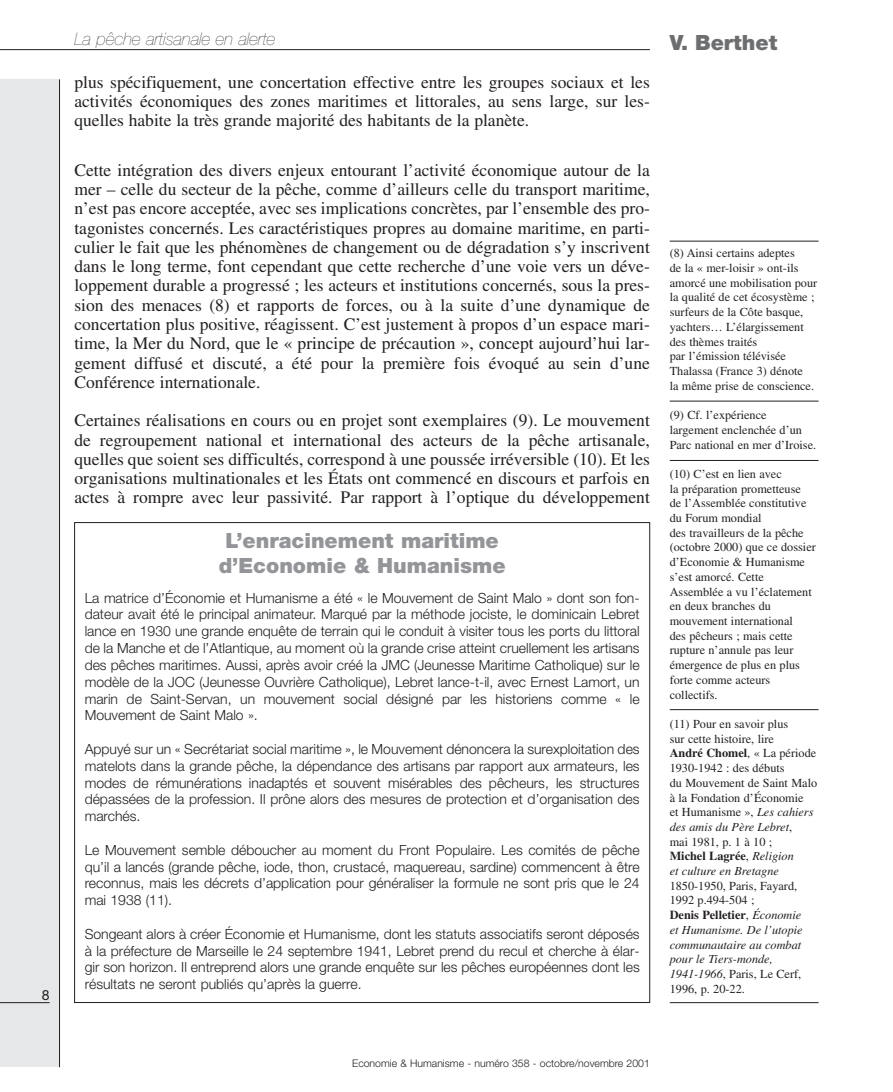
<style>
.page{position:relative;width:893px;height:1092px;background:#fff}
.page>*{position:absolute;margin:0;border:0;box-sizing:border-box;transform-origin:0 0}
.t1{font:900 21px/25.2px "Helvetica Neue";color:#939598;text-align:center}
.t2{font:900 21px "Helvetica Neue";color:#6d6e70}
.t3{font:17.5px/19.2px "Times";color:#231f20;text-align:justify}
.t4{font:italic 200 17.5px "Helvetica Neue";color:#231f20}
.t5{font:300 14px/16.8px "Helvetica Neue";color:#231f20;text-align:justify}
.t6{font:14px "Helvetica Neue";color:#231f20}
.t7{font:12.25px/14.7px "Times";color:#231f20}
.t8{font:italic 12.25px/14.7px "Times";color:#231f20}
.t9{font:300 10.5px "Helvetica Neue";color:#231f20}
.s1{font-weight:700}
.s2{font-style:italic}
.s3{font-style:normal}
.s4{font-weight:700;font-style:normal}
</style>
<div class="page">
<div style="left:0;top:79px;width:60px;height:988px;background:#e6e7e8"></div>
<hr style="left:59px;top:79px;width:1px;height:988px;background:#231f20">
<hr style="left:670px;top:1002px;width:149px;height:1px;background:#231f20">
<hr style="left:670px;top:709px;width:149px;height:1px;background:#231f20">
<hr style="left:670px;top:460px;width:149px;height:1px;background:#231f20">
<hr style="left:670px;top:401px;width:149px;height:1px;background:#231f20">
<hr style="left:670px;top:241px;width:149px;height:1px;background:#231f20">
<hr style="left:0;top:1002px;width:50px;height:1px;background:#231f20">
<hr style="left:0;top:49px;width:650px;height:1px;background:#231f20">
<p class="t6" style="left:42px;top:989px;width:9px">8</p>
<p class="t4" style="left:74px;top:32px;width:203px">La pêche artisanale en alerte</p>
<h1 class="t2" style="left:670px;top:35px;width:109px">V. Berthet</h1>
<p class="t3" style="left:74px;top:74px;width:577px">plus spécifiquement, une concertation effective entre les groupes sociaux et les activités économiques des zones maritimes et littorales, au sens large, sur les&shy;quelles habite la très grande majorité des habitants de la planète.</p>
<p class="t3" style="left:74px;top:162px;width:577px">Cette intégration des divers enjeux entourant l’activité économique autour de la mer – celle du secteur de la pêche, comme d’ailleurs celle du transport maritime, n’est pas encore acceptée, avec ses implications concrètes, par l’ensemble des pro&shy;tagonistes concernés. Les caractéristiques propres au domaine maritime, en parti&shy;culier le fait que les phénomènes de changement ou de dégradation s’y inscrivent dans le long terme, font cependant que cette recherche d’une voie vers un déve&shy;loppement durable a progressé ; les acteurs et institutions concernés, sous la pres&shy;sion des menaces (8) et rapports de forces, ou à la suite d’une dynamique de concertation plus positive, réagissent. C’est justement à propos d’un espace mari&shy;time, la Mer du Nord, que le « principe de précaution », concept aujourd’hui lar&shy;gement diffusé et discuté, a été pour la première fois évoqué au sein d’une Conférence internationale.</p>
<p class="t3" style="left:74px;top:412px;width:577px">Certaines réalisations en cours ou en projet sont exemplaires (9). Le mouvement de regroupement national et international des acteurs de la pêche artisanale, quelles que soient ses difficultés, correspond à une poussée irréversible (10). Et les organisations multinationales et les États ont commencé en discours et parfois en actes à rompre avec leur passivité. Par rapport à l’optique du développement</p>
<h1 class="t1" style="left:219px;top:529px;width:288px">L’enracinement maritime d’Economie &amp; Humanisme</h1>
<p class="t5" style="left:85px;top:590px;width:556px">La matrice d’Économie et Humanisme a été « le Mouvement de Saint Malo » dont son fon&shy;dateur avait été le principal animateur. Marqué par la méthode jociste, le dominicain Lebret lance en 1930 une grande enquête de terrain qui le conduit à visiter tous les ports du littoral de la Manche et de l’Atlantique, au moment où la grande crise atteint cruellement les artisans des pêches maritimes. Aussi, après avoir créé la JMC (Jeunesse Maritime Catholique) sur le modèle de la JOC (Jeunesse Ouvrière Catholique), Lebret lance-t-il, avec Ernest Lamort, un marin de Saint-Servan, un mouvement social désigné par les historiens comme « le Mouvement de Saint Malo ».</p>
<p class="t5" style="left:85px;top:741px;width:556px">Appuyé sur un « Secrétariat social maritime », le Mouvement dénoncera la surexploitation des matelots dans la grande pêche, la dépendance des artisans par rapport aux armateurs, les modes de rémunérations inadaptés et souvent misérables des pêcheurs, les structures dépassées de la profession. Il prône alors des mesures de protection et d’organisation des marchés.</p>
<p class="t5" style="left:85px;top:842px;width:556px">Le Mouvement semble déboucher au moment du Front Populaire. Les comités de pêche qu’il a lancés (grande pêche, iode, thon, crustacé, maquereau, sardine) commencent à être reconnus, mais les décrets d’application pour généraliser la formule ne sont pris que le 24 mai 1938 (11).</p>
<p class="t5" style="left:85px;top:926px;width:557px">Songeant alors à créer Économie et Humanisme, dont les statuts associatifs seront déposés à la préfecture de Marseille le 24 septembre 1941, Lebret prend du recul et cherche à élar&shy;gir son horizon. Il entreprend alors une grande enquête sur les pêches européennes dont les résultats ne seront publiés qu’après la guerre.</p>
<p class="t7" style="left:670px;top:247px;width:149px">(8) Ainsi certains adeptes<br>de la « mer-loisir » ont-ils amorcé une mobilisation pour la qualité de cet écosystème ; surfeurs de la Côte basque, yachters… L’élargissement des thèmes traités<br>par l’émission télévisée<br>Thalassa (France 3) dénote<br>la même prise de conscience.</p>
<p class="t7" style="left:670px;top:409px;width:148px">(9) Cf. l’expérience largement enclenchée d’un<br>Parc national en mer d’Iroise.</p>
<p class="t7" style="left:670px;top:467px;width:148px">(10) C’est en lien avec<br>la préparation prometteuse<br>de l’Assemblée constitutive du Forum mondial<br>des travailleurs de la pêche (octobre 2000) que ce dossier d’Economie &amp; Humanisme s’est amorcé. Cette<br>Assemblée a vu l’éclatement en deux branches du mouvement international<br>des pêcheurs ; mais cette rupture n’annule pas leur émergence de plus en plus forte comme acteurs collectifs.</p>
<p class="t7" style="left:670px;top:717px;width:149px">(11) Pour en savoir plus<br>sur cette histoire, lire<br><span class="s1">André Chomel</span>, « La période<br>1930-1942 : des débuts<br>du Mouvement de Saint Malo à la Fondation d’Économie<br>et Humanisme », <span class="s2">Les cahiers des amis du Père Lebret</span>,<br>mai 1981, p. 1 à 10 ;<br><span class="s1">Michel Lagrée</span>, <span class="s2">Religion<br>et culture en Bretagne</span></p>
<p class="t8" style="left:670px;top:879px;width:134px"><span class="s3">1850-1950, Paris, Fayard,<br>1992 p.494-504 ;<br></span><span class="s4">Denis Pelletier</span><span class="s3">,</span> Économie et Humanisme. De l’utopie communautaire au combat pour le Tiers-monde,<br>1941-1966<span class="s3">, Paris, Le Cerf,<br>1996, p. 20-22.</span></p>
<p class="t9" style="left:352px;top:1059px;width:299px">Economie &amp; Humanisme - numéro 358 - octobre/novembre 2001</p>
</div>
